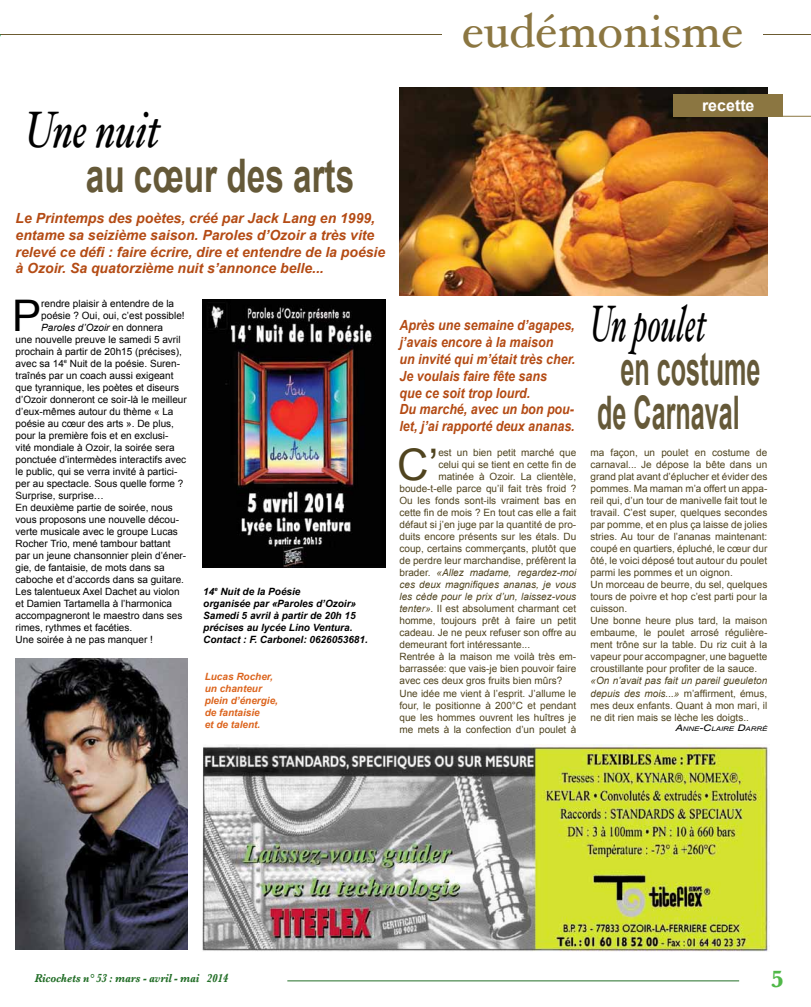
<style>
.page{position:relative;width:811px;height:1007px;background:#fff}
.page>*{position:absolute;margin:0;border:0;box-sizing:border-box;transform-origin:0 0}
.t1{font:italic 51.2px "Hoefler Text";color:#000;scale:.62 1}
.t2{font:italic 51.2px "Hoefler Text";color:#000;scale:.8 1}
.t3{font:48px "Hoefler Text";color:#8b7641}
.t4{font:700 46.2px/44px "Arial";color:#655938;text-align:center;scale:.54 1}
.t5{font:700 46.2px "Arial";color:#655938;scale:.72 1}
.t6{font:43.5px "Arial";color:#50441f}
.t7{font:43.5px "Arial";color:#000}
.t8{font:700 24px "Baskerville";color:#50b848}
.t9{font:700 16px "Arial";color:#fff}
.t10{font:italic 700 14px/16.8px "Arial";color:#b44b14}
.t11{font:italic 700 14px/16.8px "Arial";color:#b44b14;scale:.89 1}
.t12{font:italic 700 12px "Baskerville";color:#226e27;scale:.85 1}
.t13{font:10px/12px "Arial";color:#50441f}
.t14{font:10px "Arial";color:#000}
.t15{font:italic 700 10px/12px "Arial";color:#000}
.t16{font:italic 10px "Arial";color:#50441f}
.t17{font:italic 700 10px/12px "Arial";color:#dc651e}
.t18{font:italic 10px "Arial";color:#000}
.t19{font:italic 6.3px "Arial";color:#000;scale:1.25 1}
.s1{font-style:normal}
.s2{font-style:italic}
.s3{font-size:9px}
</style>
<div class="page">
<hr style="left:287px;top:980px;width:452px;height:1px;background:#226e27">
<hr style="left:0;top:34px;width:811px;height:1px;background:#6c5b31">
<div style="left:442px;top:0;width:321px;height:47px;background:#fff"></div>
<img style="left:399px;top:87px;width:368px;height:208px">
<img style="left:202px;top:744px;width:566px;height:207px">
<div style="left:673px;top:94px;width:110px;height:22px;background:#8b7641"></div>
<hr style="left:673px;top:116px;width:138px;height:1px;background:#8b7641">
<img style="left:202px;top:299px;width:183px;height:268px">
<img style="left:16px;top:658px;width:171px;height:291px">
<h2 class="t3" style="left:462px;top:3px;width:283px">eudémonisme</h2>
<h1 class="t2" style="left:25px;top:100px;width:171px">Une nuit</h1>
<h3 class="t5" style="left:86px;top:144px;width:374px">au cœur des arts</h3>
<h3 class="t10" style="left:16px;top:210px;width:371px">Le Printemps des poètes, créé par Jack Lang en 1999, entame sa seizième saison. Paroles d’Ozoir a très vite relevé ce défi : faire écrire, dire et entendre de la poésie à Ozoir. Sa quatorzième nuit s’annonce belle...</h3>
<h3 class="t7" style="left:12px;top:287px;width:31px">P</h3>
<p class="t14" style="left:41px;top:296px;width:134px">rendre plaisir à entendre de la</p>
<p class="t14" style="left:41px;top:308px;width:145px">poésie ? Oui, oui, c’est possible!</p>
<p class="t18" style="left:41px;top:321px;width:123px">Paroles d’Ozoir <span class="s1">en donnera</span></p>
<p class="t14" style="left:16px;top:332px;width:167px">une nouvelle preuve le samedi 5 avril</p>
<p class="t14" style="left:16px;top:344px;width:168px">prochain à partir de 20h15 (précises),</p>
<p class="t14" style="left:16px;top:356px;width:166px">avec sa 14<sup>e</sup> Nuit de la poésie. Suren-</p>
<p class="t14" style="left:16px;top:368px;width:159px">traînés par un coach aussi exigeant</p>
<p class="t14" style="left:16px;top:380px;width:165px">que tyrannique, les poètes et diseurs</p>
<p class="t14" style="left:16px;top:392px;width:173px">d’Ozoir donneront ce soir-là le meilleur</p>
<p class="t14" style="left:16px;top:404px;width:159px">d’eux-mêmes autour du thème « La</p>
<p class="t14" style="left:16px;top:416px;width:160px">poésie au cœur des arts ». De plus,</p>
<p class="t14" style="left:16px;top:428px;width:154px">pour la première fois et en exclusi-</p>
<p class="t14" style="left:16px;top:440px;width:160px">vité mondiale à Ozoir, la soirée sera</p>
<p class="t14" style="left:16px;top:452px;width:172px">ponctuée d’intermèdes interactifs avec</p>
<p class="t14" style="left:16px;top:464px;width:163px">le public, qui se verra invité à partici-</p>
<p class="t14" style="left:16px;top:476px;width:169px">per au spectacle. Sous quelle forme ?</p>
<p class="t14" style="left:16px;top:488px;width:90px">Surprise, surprise…</p>
<p class="t14" style="left:16px;top:500px;width:159px">En deuxième partie de soirée, nous</p>
<p class="t14" style="left:16px;top:512px;width:165px">vous proposons une nouvelle décou-</p>
<p class="t14" style="left:16px;top:524px;width:164px">verte musicale avec le groupe Lucas</p>
<p class="t14" style="left:16px;top:536px;width:157px">Rocher Trio, mené tambour battant</p>
<p class="t14" style="left:16px;top:548px;width:172px">par un jeune chansonnier plein d’éner-</p>
<p class="t14" style="left:16px;top:560px;width:150px">gie, de fantaisie, de mots dans sa</p>
<p class="t14" style="left:16px;top:572px;width:170px">caboche et d’accords dans sa guitare.</p>
<p class="t14" style="left:16px;top:584px;width:165px">Les talentueux Axel Dachet au violon</p>
<p class="t14" style="left:16px;top:596px;width:158px">et Damien Tartamella à l’harmonica</p>
<p class="t14" style="left:16px;top:608px;width:168px">accompagneront le maestro dans ses</p>
<p class="t14" style="left:16px;top:620px;width:118px">rimes, rythmes et facéties.</p>
<p class="t14" style="left:16px;top:632px;width:139px">Une soirée à ne pas manquer !</p>
<p class="t15" style="left:203px;top:585px;width:166px">14<sup>e</sup> Nuit de la Poésie<br>organisée par «Paroles d’Ozoir»<br>Samedi 5 avril à partir de 20h 15 précises au lycée Lino Ventura.<br>Contact : F. Carbonel: 0626053681.</p>
<p class="t17" style="left:205px;top:670px;width:75px">Lucas Rocher, un chanteur plein d’énergie, de fantaisie<br>et de talent.</p>
<h3 class="t11" style="left:399px;top:317px;width:199px">Après une semaine d’agapes, j’avais encore à la maison<br>un invité qui m’était très cher.<br>Je voulais faire fête sans<br>que ce soit trop lourd.<br>Du marché, avec un bon pou&shy;let, j’ai rapporté deux ananas.</h3>
<h3 class="t6" style="left:397px;top:436px;width:43px">C’</h3>
<p class="t13" style="left:438px;top:447px;width:139px">est un bien petit marché que</p>
<p class="t13" style="left:438px;top:459px;width:139px">celui qui se tient en cette fin de</p>
<p class="t13" style="left:438px;top:471px;width:139px">matinée à Ozoir. La clientèle,</p>
<p class="t13" style="left:399px;top:483px;width:178px">boude-t-elle parce qu’il fait très froid ?</p>
<p class="t13" style="left:399px;top:495px;width:178px">Ou les fonds sont-ils vraiment bas en</p>
<p class="t13" style="left:399px;top:507px;width:178px">cette fin de mois ? En tout cas elle a fait</p>
<p class="t13" style="left:399px;top:519px;width:178px">défaut si j’en juge par la quantité de pro-</p>
<p class="t13" style="left:399px;top:531px;width:178px">duits encore présents sur les étals. Du</p>
<p class="t13" style="left:399px;top:543px;width:178px">coup, certains commerçants, plutôt que</p>
<p class="t13" style="left:399px;top:555px;width:178px">de perdre leur marchandise, préfèrent la</p>
<p class="t16" style="left:399px;top:566px;width:178px"><span class="s1">brader.</span> «Allez madame, regardez-moi</p>
<p class="t16" style="left:399px;top:578px;width:178px">ces deux magnifiques ananas, je vous</p>
<p class="t16" style="left:399px;top:590px;width:178px">les cède pour le prix d’un, laissez-vous</p>
<p class="t13" style="left:399px;top:603px;width:178px"><span class="s2">tenter»</span>. Il est absolument charmant cet</p>
<p class="t13" style="left:399px;top:615px;width:178px">homme, toujours prêt à faire un petit</p>
<p class="t13" style="left:399px;top:627px;width:178px">cadeau. Je ne peux refuser son offre au</p>
<p class="t13" style="left:399px;top:639px;width:132px">demeurant fort intéressante...</p>
<p class="t13" style="left:399px;top:651px;width:178px">Rentrée à la maison me voilà très em-</p>
<p class="t13" style="left:399px;top:663px;width:178px">barrassée: que vais-je bien pouvoir faire</p>
<p class="t13" style="left:399px;top:675px;width:164px">avec ces deux gros fruits bien mûrs?</p>
<p class="t13" style="left:399px;top:687px;width:178px">Une idée me vient à l’esprit. J’allume le</p>
<p class="t13" style="left:399px;top:699px;width:178px">four, le positionne à 200°C et pendant</p>
<p class="t13" style="left:399px;top:711px;width:178px">que les hommes ouvrent les huîtres je</p>
<p class="t13" style="left:399px;top:723px;width:178px">me mets à la confection d’un poulet à</p>
<h3 class="t9" style="left:702px;top:95px;width:54px">recette</h3>
<h1 class="t1" style="left:590px;top:293px;width:189px">Un poulet</h1>
<h3 class="t4" style="left:597px;top:348px;width:304px">en costume de Carnaval</h3>
<p class="t13" style="left:590px;top:447px;width:178px">ma façon, un poulet en costume de carnaval... Je dépose la bête dans un grand plat avant d’éplucher et évider des pommes. Ma maman m’a offert un appa&shy;reil qui, d’un tour de manivelle fait tout le travail. C’est super, quelques secondes par pomme, et en plus ça laisse de jolies stries. Au tour de l’ananas maintenant: coupé en quartiers, épluché, le cœur dur ôté, le voici déposé tout autour du poulet parmi les pommes et un oignon.<br>Un morceau de beurre, du sel, quelques tours de poivre et hop c’est parti pour la cuisson.<br>Une bonne heure plus tard, la maison embaume, le poulet arrosé régulière&shy;ment trône sur la table. Du riz cuit à la vapeur pour accompagner, une baguette croustillante pour profiter de la sauce.</p>
<p class="t13" style="left:590px;top:675px;width:178px;text-align:justify"><span class="s2">«On n’avait pas fait un pareil gueuleton depuis des mois...»</span> m’affirment, émus, mes deux enfants. Quant à mon mari, il ne dit rien mais se lèche les doigts..</p>
<p class="t19" style="left:675px;top:725px;width:75px"><span class="s3">A</span>NNE<span class="s3">-C</span>LAIRE <span class="s3">D</span>ARRÉ</p>
<p class="t12" style="left:35px;top:970px;width:229px">Ricochets n° 53 : mars - avril - mai 2014</p>
<h3 class="t8" style="left:771px;top:964px;width:15px">5</h3>
</div>
